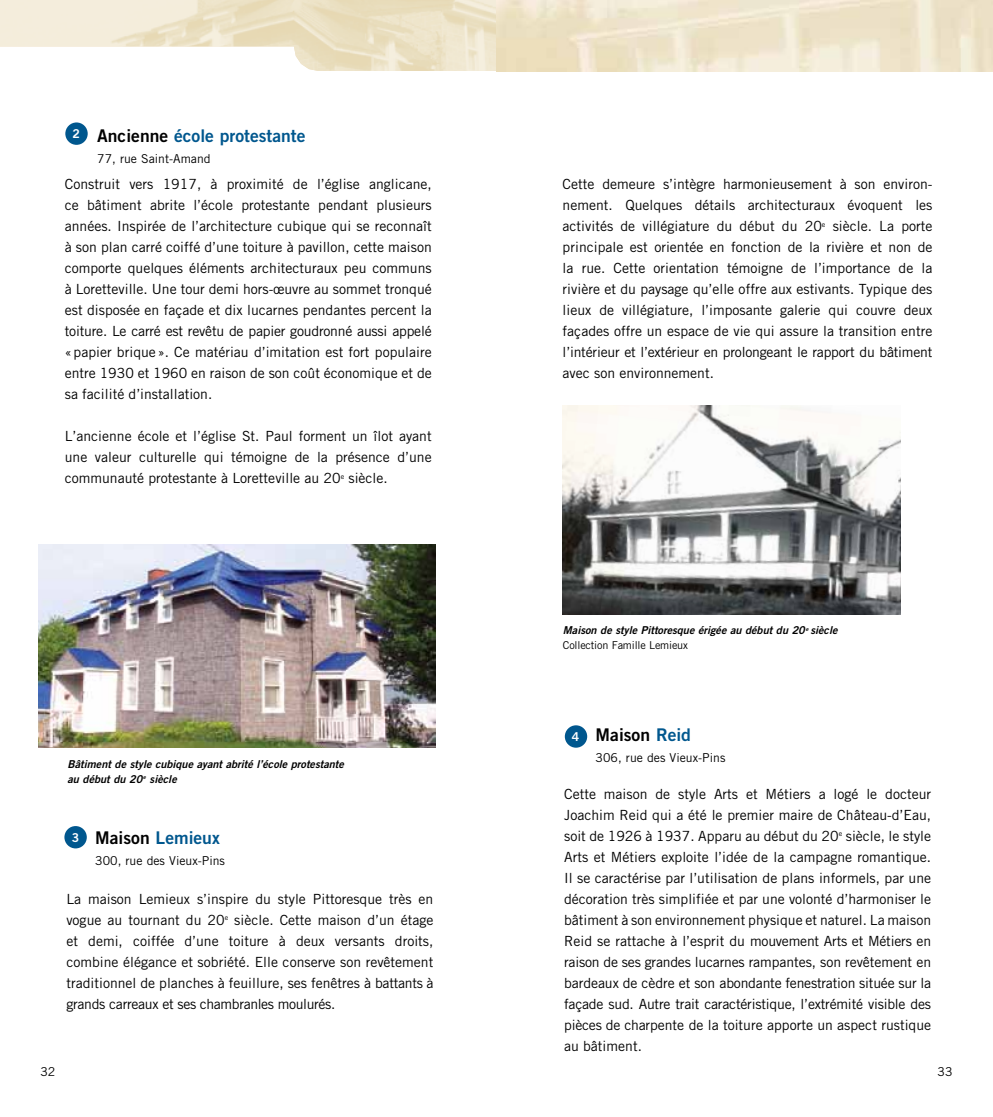
<style>
.page{position:relative;width:993px;height:1117px;background:#fff}
.page>*{position:absolute;margin:0;border:0;box-sizing:border-box;transform-origin:0 0}
.t1{font:17.5px "Trade Gothic Bold Two";color:#00578e}
.t2{font:17.5px "Trade Gothic Bold Two";color:#000}
.t3{font:14px/21px "Trade Gothic";color:#000;text-align:justify}
.t4{font:12.25px "Trade Gothic";color:#000}
.t5{font:12.25px "Trade Gothic Bold Two";color:#fff}
.t6{font:italic 10.85px/14.9px "Trade Gothic Bold Two";color:#000}
.t7{font:10.85px "Trade Gothic";letter-spacing:-.015em;color:#000}
.s1{color:#000}
.s2{color:#00578e}
</style>
<div class="page">
<img style="left:0;top:0;width:496px;height:71px">
<svg style="left:496px;top:0;width:496px;height:71px;background:#eee4cb"></svg>
<div style="left:65px;top:122px;width:23px;height:23px;background:#00578e;border-radius:50%"></div>
<img style="left:38px;top:544px;width:397px;height:203px">
<img style="left:562px;top:405px;width:338px;height:209px">
<div style="left:564px;top:725px;width:23px;height:22px;background:#00578e;border-radius:50%"></div>
<div style="left:64px;top:825px;width:23px;height:23px;background:#00578e;border-radius:50%"></div>
<p class="t5" style="left:73px;top:126px;width:9px">2</p>
<p class="t1" style="left:97px;top:124px;width:210px"><span class="s1">Ancienne</span> école protestante</p>
<p class="t4" style="left:97px;top:151px;width:115px">77, rue Saint-Amand</p>
<p class="t3" style="left:65px;top:173px;width:368px">Construit vers 1917, à proximité de l’église anglicane, ce bâtiment abrite l’école protestante pendant plusieurs années. Inspirée de l’architecture cubique qui se reconnaît à son plan carré coiffé d’une toiture à pavillon, cette maison comporte quelques éléments architecturaux peu communs à Loretteville. Une tour demi hors-œuvre au sommet tronqué est disposée en façade et dix lucarnes pendantes percent la toiture. Le carré est revêtu de papier goudronné aussi appelé «papier brique». Ce matériau d’imitation est fort populaire entre 1930 et 1960 en raison de son coût économique et de sa facilité d’installation.</p>
<p class="t3" style="left:65px;top:425px;width:368px">L’ancienne école et l’église St. Paul forment un îlot ayant une valeur culturelle qui témoigne de la présence d’une communauté protestante à Loretteville au 20<sup>e</sup> siècle.</p>
<p class="t6" style="left:67px;top:756px;width:278px">Bâtiment de style cubique ayant abrité l’école protestante au début du 20<sup>e</sup> siècle</p>
<p class="t5" style="left:72px;top:829px;width:9px">3</p>
<p class="t1" style="left:95px;top:826px;width:126px"><span class="s1">Maison</span> Lemieux</p>
<p class="t4" style="left:95px;top:852px;width:131px">300, rue des Vieux-Pins</p>
<p class="t3" style="left:66px;top:887px;width:368px">La maison Lemieux s’inspire du style Pittoresque très en vogue au tournant du 20<sup>e</sup> siècle. Cette maison d’un étage et demi, coiffée d’une toiture à deux versants droits, combine élégance et sobriété. Elle conserve son revêtement traditionnel de planches à feuillure, ses fenêtres à battants à grands carreaux et ses chambranles moulurés.</p>
<p class="t3" style="left:562px;top:173px;width:371px">Cette demeure s’intègre harmonieusement à son environ&shy;nement. Quelques détails architecturaux évoquent les activités de villégiature du début du 20<sup>e</sup> siècle. La porte principale est orientée en fonction de la rivière et non de la rue. Cette orientation témoigne de l’importance de la rivière et du paysage qu’elle offre aux estivants. Typique des lieux de villégiature, l’imposante galerie qui couvre deux façades offre un espace de vie qui assure la transition entre l’intérieur et l’extérieur en prolongeant le rapport du bâtiment avec son environnement.</p>
<p class="t6" style="left:562px;top:622px;width:276px">Maison de style Pittoresque érigée au début du 20 <sup>e</sup> siècle</p>
<p class="t7" style="left:562px;top:638px;width:126px">Collection Famille Lemieux</p>
<p class="t5" style="left:571px;top:728px;width:9px">4</p>
<p class="t2" style="left:595px;top:723px;width:97px">Maison <span class="s2">Reid</span></p>
<p class="t4" style="left:595px;top:749px;width:131px">306, rue des Vieux-Pins</p>
<p class="t3" style="left:564px;top:782px;width:368px">Cette maison de style Arts et Métiers a logé le docteur Joachim Reid qui a été le premier maire de Château-d’Eau, soit de 1926 à 1937. Apparu au début du 20<sup>e</sup> siècle, le style Arts et Métiers exploite l’idée de la campagne romantique.<br>Il se caractérise par l’utilisation de plans informels, par une décoration très simplifiée et par une volonté d’harmoniser le bâtiment à son environnement physique et naturel. La maison Reid se rattache à l’esprit du mouvement Arts et Métiers en raison de ses grandes lucarnes rampantes, son revêtement en bardeaux de cèdre et son abondante fenestration située sur la façade sud. Autre trait caractéristique, l’extrémité visible des pièces de charpente de la toiture apporte un aspect rustique au bâtiment.</p>
<p class="t4" style="left:40px;top:1063px;width:16px">32</p>
<p class="t4" style="left:937px;top:1063px;width:16px">33</p>
</div>
